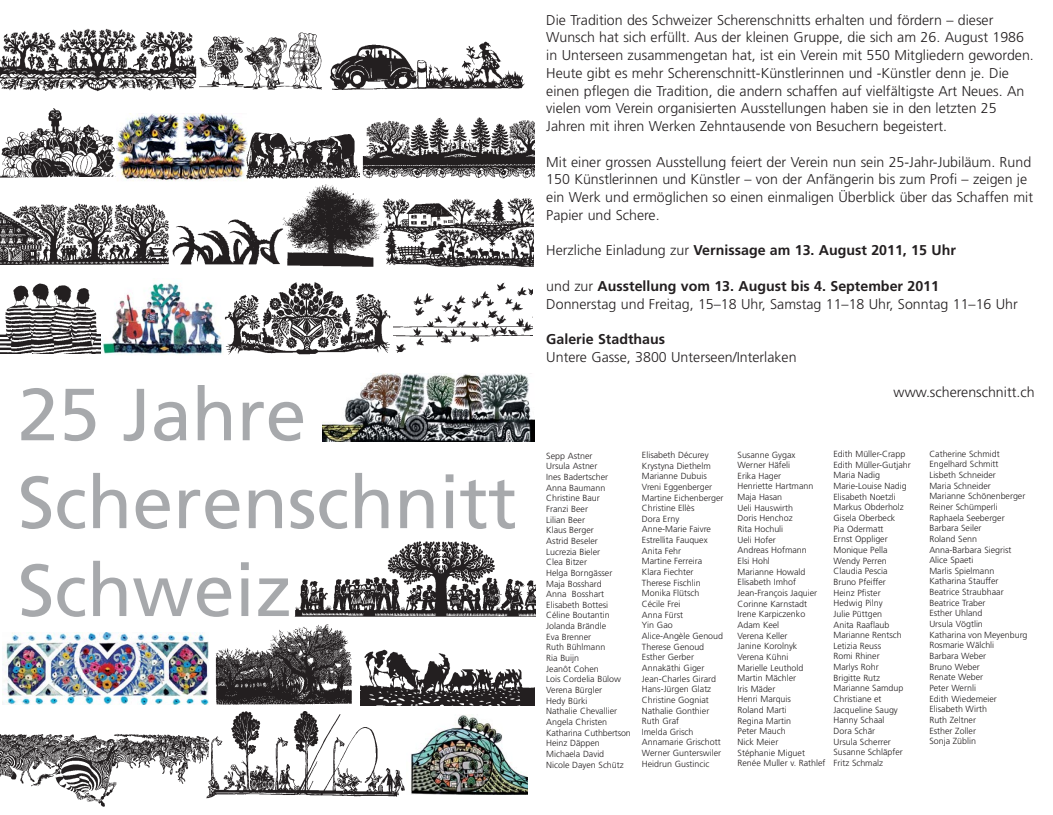
<style>
.page{position:relative;width:1053px;height:815px;background:#fff}
.page>*{position:absolute;margin:0;border:0;box-sizing:border-box;transform-origin:0 0}
.t1{font:73.62px/87.9px "Frutiger";color:#a7a9ac}
.t2{font:300 14.25px/17.8px "Frutiger";color:#231f20}
.t3{font:700 14.25px "Frutiger";color:#231f20}
.t4{font:300 8.88px/10.6px "Frutiger";color:#231f20}
.s1{font-weight:300}
.s2{font-weight:700}
</style>
<div class="page">
<img style="left:323px;top:374px;width:211px;height:67px">
<img style="left:330px;top:41px;width:195px;height:49px">
<img style="left:0;top:108px;width:116px;height:70px">
<img style="left:199px;top:32px;width:122px;height:58px">
<img style="left:284px;top:184px;width:98px;height:83px">
<img style="left:0;top:28px;width:197px;height:64px">
<img style="left:116px;top:113px;width:129px;height:68px">
<img style="left:393px;top:282px;width:139px;height:71px">
<img style="left:382px;top:198px;width:152px;height:70px">
<img style="left:0;top:733px;width:206px;height:73px">
<img style="left:363px;top:117px;width:171px;height:62px">
<img style="left:295px;top:541px;width:240px;height:75px">
<img style="left:0;top:203px;width:173px;height:62px">
<img style="left:173px;top:217px;width:111px;height:48px">
<img style="left:245px;top:132px;width:114px;height:47px">
<img style="left:102px;top:283px;width:120px;height:72px">
<img style="left:224px;top:282px;width:167px;height:73px">
<img style="left:0;top:284px;width:101px;height:70px">
<img style="left:3px;top:632px;width:206px;height:73px">
<img style="left:215px;top:624px;width:137px;height:81px">
<img style="left:411px;top:715px;width:116px;height:80px">
<img style="left:206px;top:711px;width:199px;height:88px">
<img style="left:360px;top:649px;width:174px;height:56px">
<h1 class="t1" style="left:18px;top:376px;width:501px">25 Jahre<br>Scherenschnitt<br>Schweiz</h1>
<p class="t2" style="left:546px;top:12px;width:489px">Die Tradition des Schweizer Scherenschnitts erhalten und fördern – dieser Wunsch hat sich erfüllt. Aus der kleinen Gruppe, die sich am 26. August 1986 in Unterseen zusammengetan hat, ist ein Verein mit 550 Mitgliedern geworden.<br>Heute gibt es mehr Scherenschnitt-Künstlerinnen und -Künstler denn je. Die einen pflegen die Tradition, die andern schaffen auf vielfältigste Art Neues. An vielen vom Verein organisierten Ausstellungen haben sie in den letzten 25<br>Jahren mit ihren Werken Zehntausende von Besuchern begeistert.</p>
<p class="t2" style="left:546px;top:154px;width:488px">Mit einer grossen Ausstellung feiert der Verein nun sein 25-Jahr-Jubiläum. Rund 150 Künstlerinnen und Künstler – von der Anfängerin bis zum Profi – zeigen je ein Werk und ermöglichen so einen einmaligen Überblick über das Schaffen mit Papier und Schere.</p>
<h2 class="t3" style="left:546px;top:245px;width:411px"><span class="s1">Herzliche Einladung zur</span> Vernissage am 13. August 2011, 15 Uhr</h2>
<h2 class="t2" style="left:546px;top:278px;width:473px">und zur <span class="s2">Ausstellung vom 13. August bis 4. September 2011<br></span>Donnerstag und Freitag, 15–18 Uhr, Samstag 11–18 Uhr, Sonntag 11–16 Uhr</h2>
<h2 class="t3" style="left:546px;top:333px;width:120px">Galerie Stadthaus</h2>
<h2 class="t2" style="left:546px;top:349px;width:252px">Untere Gasse, 3800 Unterseen/Interlaken</h2>
<h2 class="t2" style="left:893px;top:385px;width:142px">www.scherenschnitt.ch</h2>
<p class="t4" style="left:546px;top:451px;width:86px">Sepp Astner<br>Ursula Astner<br>Ines Badertscher<br>Anna Baumann<br>Christine Baur<br>Franzi Beer<br>Lilian Beer<br>Klaus Berger<br>Astrid Beseler<br>Lucrezia Bieler<br>Clea Bitzer<br>Helga Borngässer<br>Maja Bosshard<br>Anna Bosshart<br>Elisabeth Bottesi<br>Céline Boutantin<br>Jolanda Brändle<br>Eva Brenner<br>Ruth Bühlmann<br>Ria Buijn<br>Jeanôt Cohen<br>Lois Cordelia Bülow<br>Verena Bürgler<br>Hedy Bürki<br>Nathalie Chevallier<br>Angela Christen<br>Katharina Cuthbertson<br>Heinz Däppen<br>Michaela David<br>Nicole Dayen Schütz</p>
<p class="t4" style="left:642px;top:450px;width:83px">Elisabeth Décurey<br>Krystyna Diethelm<br>Marianne Dubuis<br>Vreni Eggenberger<br>Martine Eichenberger<br>Christine Ellès<br>Dora Erny<br>Anne-Marie Faivre<br>Estrellita Fauquex<br>Anita Fehr<br>Martine Ferreira<br>Klara Fiechter<br>Therese Fischlin<br>Monika Flütsch<br>Cécile Frei<br>Anna Fürst<br>Yin Gao<br>Alice-Angèle Genoud<br>Therese Genoud<br>Esther Gerber<br>Annakäthi Giger<br>Jean-Charles Girard<br>Hans-Jürgen Glatz<br>Christine Gogniat<br>Nathalie Gonthier<br>Ruth Graf<br>Imelda Grisch<br>Annamarie Grischott<br>Werner Gunterswiler<br>Heidrun Gustincic</p>
<p class="t4" style="left:737px;top:450px;width:89px">Susanne Gygax<br>Werner Häfeli<br>Erika Hager<br>Henriette Hartmann<br>Maja Hasan<br>Ueli Hauswirth<br>Doris Henchoz<br>Rita Hochuli<br>Ueli Hofer<br>Andreas Hofmann<br>Elsi Hohl<br>Marianne Howald<br>Elisabeth Imhof<br>Jean-François Jaquier<br>Corinne Karnstadt<br>Irene Karpiczenko<br>Adam Keel<br>Verena Keller<br>Janine Korolnyk<br>Verena Kühni<br>Marielle Leuthold<br>Martin Mächler<br>Iris Mäder<br>Henri Marquis<br>Roland Marti<br>Regina Martin<br>Peter Mauch<br>Nick Meier<br>Stéphanie Miguet<br>Renée Muller v. Rathlef</p>
<p class="t4" style="left:833px;top:449px;width:79px">Edith Müller-Crapp<br>Edith Müller-Gutjahr<br>Maria Nadig<br>Marie-Louise Nadig<br>Elisabeth Noetzli<br>Markus Obderholz<br>Gisela Oberbeck<br>Pia Odermatt<br>Ernst Oppliger<br>Monique Pella<br>Wendy Perren<br>Claudia Pescia<br>Bruno Pfeiffer<br>Heinz Pfister<br>Hedwig Pilny<br>Julie Püttgen<br>Anita Raaflaub<br>Marianne Rentsch<br>Letizia Reuss<br>Romi Rhiner<br>Marlys Rohr<br>Brigitte Rutz<br>Marianne Samdup<br>Christiane et<br>Jacqueline Saugy<br>Hanny Schaal<br>Dora Schär<br>Ursula Scherrer<br>Susanne Schläpfer<br>Fritz Schmalz</p>
<p class="t4" style="left:929px;top:449px;width:100px">Catherine Schmidt<br>Engelhard Schmitt<br>Lisbeth Schneider<br>Maria Schneider<br>Marianne Schönenberger<br>Reiner Schümperli<br>Raphaela Seeberger<br>Barbara Seiler<br>Roland Senn<br>Anna-Barbara Siegrist<br>Alice Spaeti<br>Marlis Spielmann<br>Katharina Stauffer<br>Beatrice Straubhaar<br>Beatrice Traber<br>Esther Uhland<br>Ursula Vögtlin<br>Katharina von Meyenburg<br>Rosmarie Wälchli<br>Barbara Weber<br>Bruno Weber<br>Renate Weber<br>Peter Wernli<br>Edith Wiedemeier<br>Elisabeth Wirth<br>Ruth Zeltner<br>Esther Zoller<br>Sonja Züblin</p>
</div>
